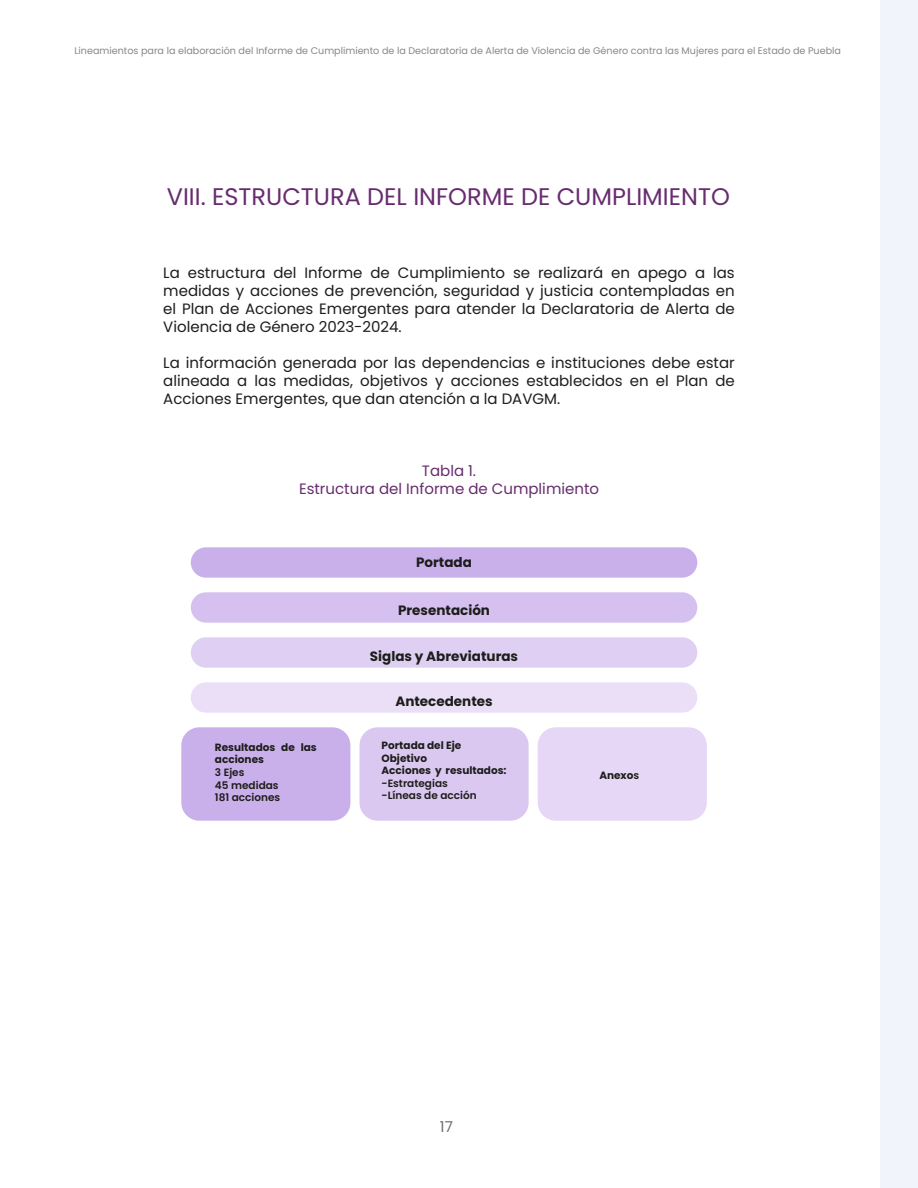
<style>
.page{position:relative;width:918px;height:1188px;background:#fff}
.page>*{position:absolute;margin:0;border:0;box-sizing:border-box;transform-origin:0 0}
.t1{font:24px "Poppins";color:#672c6e}
.t2{font:15px/18px "Poppins";color:#1d1d1b;text-align:justify}
.t3{font:15px/18px "Poppins";color:#672c6e;text-align:center}
.t4{font:15px "Poppins";color:#70706f}
.t5{font:700 13.5px "Poppins";color:#1d1d1b}
.t6{font:700 10.5px/12.6px "Poppins";color:#1d1d1b}
.t7{font:600 10.5px/12.6px "Poppins";color:#1d1d1b}
.t8{font:9.6px "Poppins";color:#878787}
.s1{font-weight:600}
</style>
<div class="page">
<div style="left:881px;top:22px;width:17px;height:108px;background:#f1f4fa"></div>
<div style="left:898px;top:22px;width:18px;height:108px;background:#f1f4fa"></div>
<hr style="left:916px;top:22px;width:2px;height:108px;background:#b4c6e7">
<div style="left:881px;top:236px;width:17px;height:108px;background:#f1f4fa"></div>
<div style="left:898px;top:236px;width:18px;height:108px;background:#f1f4fa"></div>
<hr style="left:916px;top:236px;width:2px;height:108px;background:#b4c6e7">
<div style="left:898px;top:343px;width:18px;height:109px;background:#f1f4fa"></div>
<hr style="left:916px;top:343px;width:2px;height:109px;background:#b4c6e7">
<div style="left:881px;top:450px;width:17px;height:109px;background:#f1f4fa"></div>
<div style="left:898px;top:450px;width:18px;height:109px;background:#f1f4fa"></div>
<hr style="left:916px;top:450px;width:2px;height:109px;background:#b4c6e7">
<div style="left:881px;top:558px;width:17px;height:108px;background:#f1f4fa"></div>
<hr style="left:916px;top:558px;width:2px;height:108px;background:#b4c6e7">
<div style="left:881px;top:665px;width:17px;height:108px;background:#f1f4fa"></div>
<div style="left:898px;top:665px;width:18px;height:108px;background:#f1f4fa"></div>
<hr style="left:916px;top:665px;width:2px;height:108px;background:#b4c6e7">
<div style="left:881px;top:987px;width:17px;height:108px;background:#f1f4fa"></div>
<div style="left:898px;top:987px;width:18px;height:108px;background:#f1f4fa"></div>
<hr style="left:916px;top:987px;width:2px;height:108px;background:#b4c6e7">
<div style="left:881px;top:1094px;width:17px;height:94px;background:#f1f4fa"></div>
<div style="left:898px;top:1094px;width:18px;height:94px;background:#f1f4fa"></div>
<hr style="left:916px;top:1094px;width:2px;height:94px;background:#b4c6e7">
<svg style="left:916px;top:613px;width:2px;height:107px"></svg>
<div style="left:881px;top:44px;width:37px;height:193px;background:#f1f4fa"></div>
<div style="left:881px;top:344px;width:17px;height:106px;background:#f1f4fa"></div>
<div style="left:906px;top:343px;width:12px;height:36px;background:#f1f4fa"></div>
<div style="left:898px;top:558px;width:18px;height:108px;background:#f1f4fa"></div>
<div style="left:881px;top:772px;width:37px;height:266px;background:#f1f4fa"></div>
<div style="left:902px;top:902px;width:11px;height:64px;background:#f1f4fa;border-radius:50%"></div>
<svg style="left:881px;top:0;width:37px;height:23px"></svg>
<div style="left:191px;top:547px;width:506px;height:31px;background:#cab0eb;border-radius:15px"></div>
<div style="left:191px;top:592px;width:506px;height:31px;background:#d5c0ef;border-radius:15px"></div>
<div style="left:191px;top:637px;width:506px;height:31px;background:#dfd0f3;border-radius:15px"></div>
<div style="left:191px;top:682px;width:506px;height:31px;background:#eadff7;border-radius:15px"></div>
<div style="left:181px;top:727px;width:169px;height:94px;background:#cab0eb;border-radius:18px"></div>
<div style="left:360px;top:727px;width:169px;height:94px;background:#dac8f1;border-radius:18px"></div>
<div style="left:538px;top:727px;width:169px;height:94px;background:#e5d7f5;border-radius:18px"></div>
<p class="t8" style="left:74px;top:45px;width:768px">Lineamientos para la elaboración del Informe de Cumplimiento de la Declaratoria de Alerta de Violencia de Género contra las Mujeres para el Estado de Puebla</p>
<h1 class="t1" style="left:167px;top:183px;width:565px">VIII. ESTRUCTURA DEL INFORME DE CUMPLIMIENTO</h1>
<p class="t2" style="left:163px;top:264px;width:573px">La estructura del Informe de Cumplimiento se realizará en apego a las medidas y acciones de prevención, seguridad y justicia contempladas en el Plan de Acciones Emergentes para atender la Declaratoria de Alerta de Violencia de Género 2023-2024.</p>
<p class="t2" style="left:163px;top:354px;width:573px">La información generada por las dependencias e instituciones debe estar alineada a las medidas, objetivos y acciones establecidos en el Plan de Acciones Emergentes, que dan atención a la DAVGM.</p>
<p class="t3" style="left:299px;top:462px;width:302px">Tabla 1.<br>Estructura del Informe de Cumplimiento</p>
<p class="t6" style="left:215px;top:741px;width:103px">Resultados de las acciones</p>
<p class="t7" style="left:215px;top:766px;width:67px">3 Ejes<br>45 medidas<br>181 acciones</p>
<p class="t5" style="left:416px;top:555px;width:57px">Portada</p>
<p class="t5" style="left:398px;top:602px;width:93px">Presentación</p>
<p class="t5" style="left:370px;top:648px;width:150px">Siglas y Abreviaturas</p>
<p class="t5" style="left:395px;top:693px;width:99px">Antecedentes</p>
<p class="t6" style="left:382px;top:739px;width:127px">Portada del Eje<br>Objetivo<br>Acciones y resultados:</p>
<p class="t7" style="left:382px;top:777px;width:97px">-Estrategias -Líneas de acción</p>
<p class="t6" style="left:599px;top:769px;width:41px">Anexo<span class="s1">s</span></p>
<p class="t4" style="left:440px;top:1118px;width:14px">17</p>
</div>
